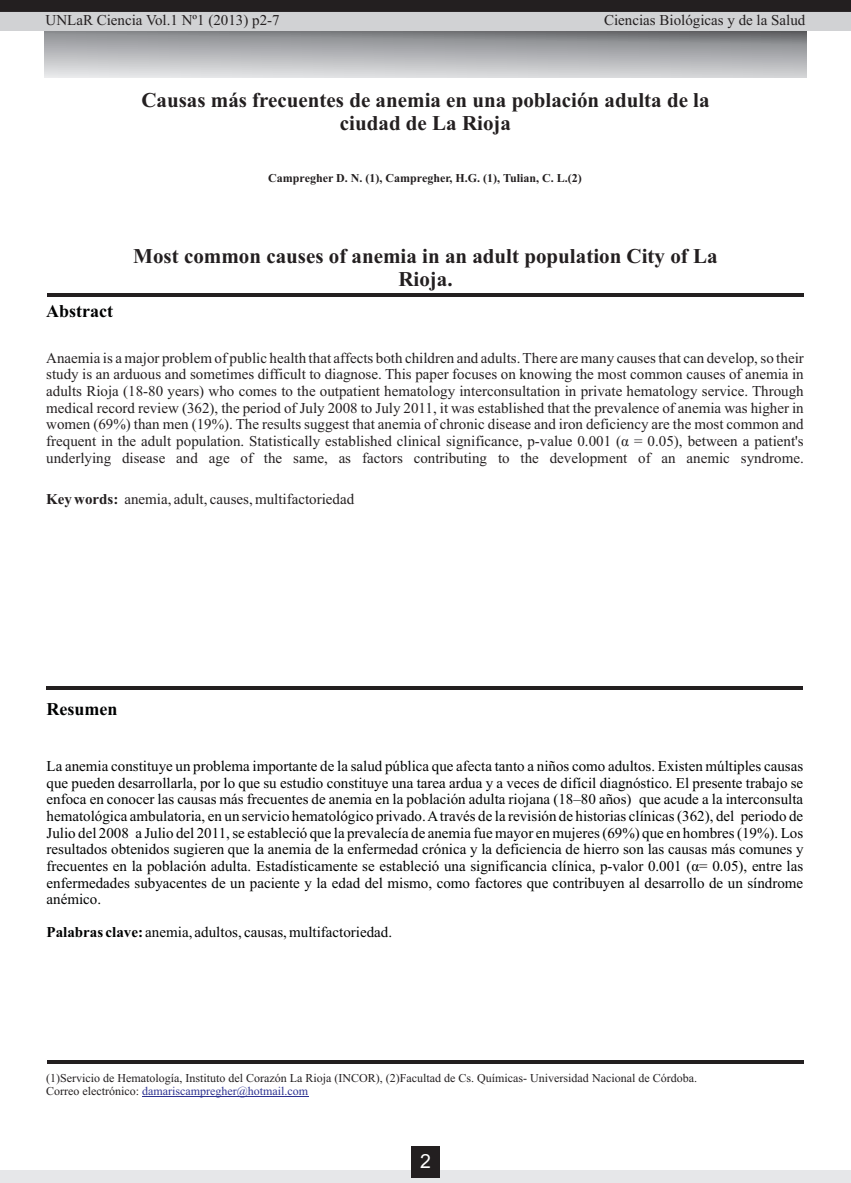
<style>
.page{position:relative;width:851px;height:1183px;background:#fff}
.page>*{position:absolute;margin:0;border:0;box-sizing:border-box;transform-origin:0 0}
.t1{font:700 21px/23.2px "Times New Roman";color:#231f20;text-align:center}
.t2{font:19.5px "Arial";color:#fff}
.t3{font:700 18px "Times New Roman";color:#010202}
.t4{font:15px/16.6px "Times New Roman";color:#010202;text-align:justify}
.t5{font:15px/16.6px "Times New Roman";color:#231f20;text-align:justify}
.t6{font:12px/13.4px "Times New Roman";color:#231f20}
.t7{font:700 12px "Times New Roman";color:#231f20}
.s1{font-weight:700}
.s2{color:#2d3291}
</style>
<div class="page">
<svg style="left:44px;top:30px;width:762px;height:47px;background:#aeafb2"></svg>
<div style="left:0;top:5px;width:850px;height:25px;background:#d1d2d4"></div>
<svg style="left:0;top:0;width:850px;height:12px;background:#231f20"></svg>
<div style="left:0;top:1169px;width:850px;height:13px;background:#e6e7e9"></div>
<div style="left:411px;top:1145px;width:28px;height:32px;background:#231f20"></div>
<hr style="left:47px;top:686px;width:755px;height:3px;background:#231f20">
<hr style="left:47px;top:293px;width:756px;height:3px;background:#231f20">
<hr style="left:47px;top:1060px;width:756px;height:3px;background:#231f20">
<hr style="left:142px;top:1095px;width:166px;height:1px;background:#2d3291">
<p class="t5" style="left:45px;top:13px;width:236px">UNLaR Ciencia Vol.1 Nº1 (2013) p2-7</p>
<p class="t5" style="left:604px;top:13px;width:203px">Ciencias Biológicas y de la Salud</p>
<h1 class="t1" style="left:141px;top:90px;width:569px">Causas más frecuentes de anemia en una población adulta de la ciudad de La Rioja</h1>
<p class="t7" style="left:268px;top:174px;width:315px">Campregher D. N. (1), Campregher, H.G. (1), Tulian, C. L.(2)</p>
<h1 class="t1" style="left:133px;top:246px;width:585px">Most common causes of anemia in an adult population City of La<br>Rioja.</h1>
<p class="t3" style="left:46px;top:305px;width:68px">Abstract</p>
<p class="t5" style="left:46px;top:351px;width:759px">Anaemia is a major problem of public health that affects both children and adults. There are many causes that can develop, so their study is an arduous and sometimes difficult to diagnose. This paper focuses on knowing the most common causes of anemia in adults Rioja (18-80 years) who comes to the outpatient hematology interconsultation in private hematology service. Through medical record review (362), the period of July 2008 to July 2011, it was established that the prevalence of anemia was higher in women (69%) than men (19%). The results suggest that anemia of chronic disease and iron deficiency are the most common and frequent in the adult population. Statistically established clinical significance, p-value 0.001 (á = 0.05), between a patient's underlying disease and age of the same, as factors contributing to the development of an anemic syndrome.</p>
<p class="t5" style="left:46px;top:492px;width:309px"><span class="s1">Key words:</span> anemia, adult, causes, multifactoriedad</p>
<p class="t3" style="left:47px;top:703px;width:72px">Resumen</p>
<p class="t4" style="left:47px;top:759px;width:758px">La anemia constituye un problema importante de la salud pública que afecta tanto a niños como adultos. Existen múltiples causas que pueden desarrollarla, por lo que su estudio constituye una tarea ardua y a veces de difícil diagnóstico. El presente trabajo se enfoca en conocer las causas más frecuentes de anemia en la población adulta riojana (18–80 años) que acude a la interconsulta hematológica ambulatoria, en un servicio hematológico privado. Através de la revisión de historias clínicas (362), del periodo de Julio del 2008 a Julio del 2011, se estableció que la prevalecía de anemia fue mayor en mujeres (69%) que en hombres (19%). Los resultados obtenidos sugieren que la anemia de la enfermedad crónica y la deficiencia de hierro son las causas más comunes y frecuentes en la población adulta. Estadísticamente se estableció una significancia clínica, p-valor 0.001 (á= 0.05), entre las enfermedades subyacentes de un paciente y la edad del mismo, como factores que contribuyen al desarrollo de un síndrome anémico.</p>
<p class="t4" style="left:47px;top:925px;width:347px"><span class="s1">Palabras clave:</span> anemia, adultos, causas, multifactoriedad.</p>
<p class="t6" style="left:46px;top:1071px;width:652px">(1)Servicio de Hematología, Instituto del Corazón La Rioja (INCOR), (2)Facultad de Cs. Químicas- Universidad Nacional de Córdoba.<br>Correo electrónico: <span class="s2">damariscampregher@hotmail.com</span></p>
<h2 class="t2" style="left:420px;top:1153px;width:12px">2</h2>
</div>
